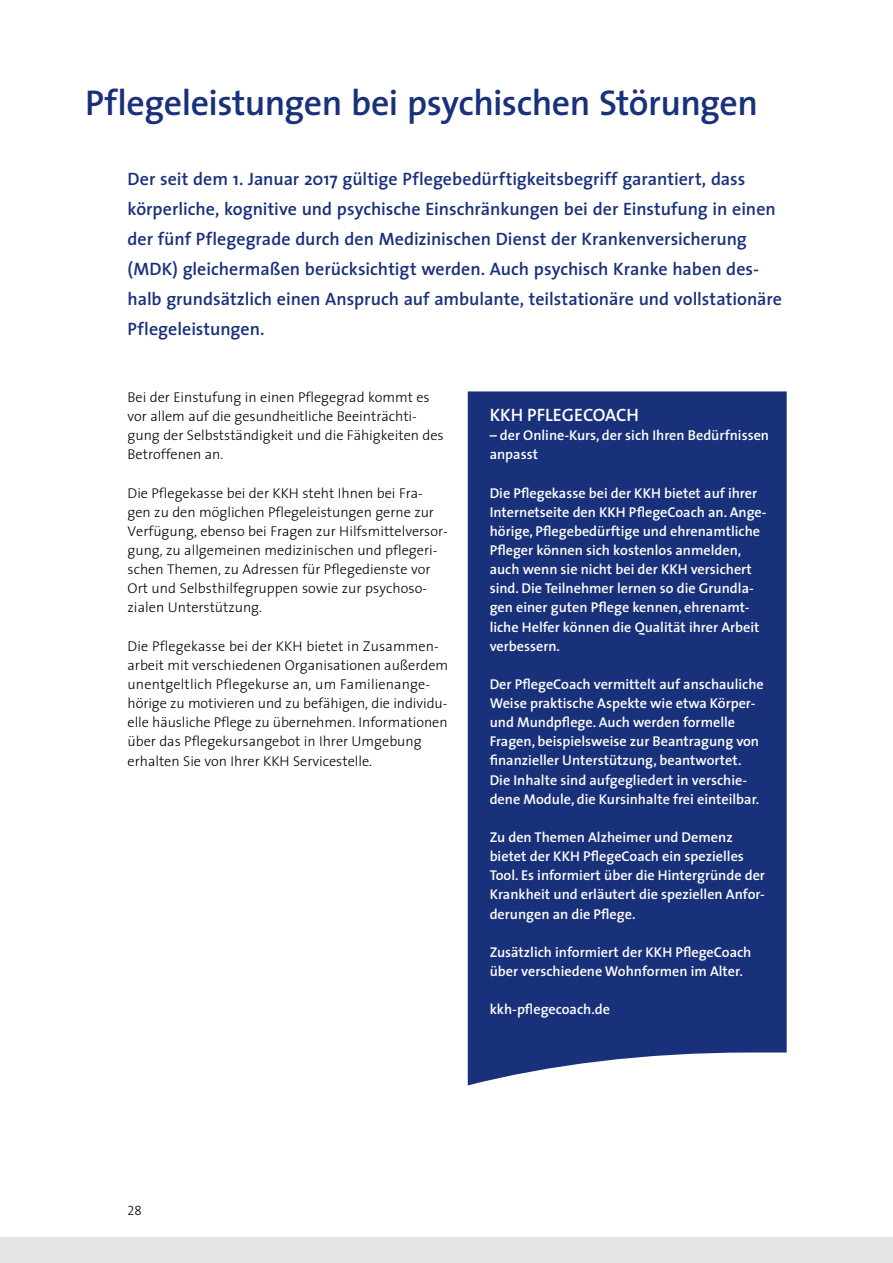
<style>
.page{position:relative;width:893px;height:1263px;background:#fff}
.page>*{position:absolute;margin:0;border:0;box-sizing:border-box;transform-origin:0 0}
.t1{font:600 36px "The Sans";letter-spacing:-.015em;color:#19317b}
.t2{font:600 18px/30px "The Sans";color:#19317b}
.t3{font:600 18px "The Sans";color:#fff}
.t4{font:600 14.25px/19.2px "The Sans";color:#fff}
.t5{font:300 14.25px/19.2px "The Sans";color:#000}
.t6{font:13.5px "The Sans Light Caps";color:#000}
</style>
<div class="page">
<div style="left:0;top:1237px;width:893px;height:26px;background:#e4e4e4"></div>
<div style="left:468px;top:391px;width:319px;height:694px;background:#19317b"></div>
<h1 class="t1" style="left:85px;top:73px;width:675px">Pflegeleistungen bei psychischen Störungen</h1>
<p class="t2" style="left:128px;top:164px;width:656px">Der seit dem 1. Januar 2017 gültige Pflegebedürftigkeitsbegriff garantiert, dass körperliche, kognitive und psychische Einschränkungen bei der Einstufung in einen der fünf Pflegegrade durch den Medizinischen Dienst der Krankenversicherung (MDK) gleichermaßen berücksichtigt werden. Auch psychisch Kranke haben des&shy;halb grundsätzlich einen Anspruch auf ambulante, teilstationäre und vollstationäre Pflegeleistungen.</p>
<p class="t5" style="left:128px;top:387px;width:318px">Bei der Einstufung in einen Pflegegrad kommt es vor allem auf die gesundheitliche Beeinträchti&shy;gung der Selbstständigkeit und die Fähigkeiten des Betroffenen an.</p>
<p class="t5" style="left:128px;top:483px;width:322px">Die Pflegekasse bei der KKH steht Ihnen bei Fra&shy;gen zu den möglichen Pflegeleistungen gerne zur Verfügung, ebenso bei Fragen zur Hilfsmittelversor&shy;gung, zu allgemeinen medizinischen und pflegeri&shy;schen Themen, zu Adressen für Pflegedienste vor Ort und Selbsthilfegruppen sowie zur psychoso&shy;zialen Unterstützung.</p>
<p class="t5" style="left:128px;top:636px;width:322px">Die Pflegekasse bei der KKH bietet in Zusammen&shy;arbeit mit verschiedenen Organisationen außerdem unentgeltlich Pflegekurse an, um Familienange&shy;hörige zu motivieren und zu befähigen, die individu&shy;elle häusliche Pflege zu übernehmen. Informationen über das Pflegekursangebot in Ihrer Umgebung erhalten Sie von Ihrer KKH Servicestelle.</p>
<p class="t3" style="left:490px;top:400px;width:151px">KKH PFLEGECOACH</p>
<p class="t4" style="left:490px;top:425px;width:281px">– der Online-Kurs, der sich Ihren Bedürfnissen anpasst</p>
<p class="t4" style="left:490px;top:483px;width:278px">Die Pflegekasse bei der KKH bietet auf ihrer Internetseite den KKH PflegeCoach an. Ange&shy;hörige, Pflegebedürftige und ehrenamtliche Pfleger können sich kostenlos anmelden, auch wenn sie nicht bei der KKH versichert sind. Die Teilnehmer lernen so die Grundla&shy;gen einer guten Pflege kennen, ehrenamt&shy;liche Helfer können die Qualität ihrer Arbeit verbessern.</p>
<p class="t4" style="left:490px;top:674px;width:276px">Der PflegeCoach vermittelt auf anschauliche Weise praktische Aspekte wie etwa Körper&shy;und Mundpflege. Auch werden formelle Fragen, beispielsweise zur Beantragung von finanzieller Unterstützung, beantwortet.<br>Die Inhalte sind aufgegliedert in verschie&shy;dene Module, die Kursinhalte frei einteilbar.</p>
<p class="t4" style="left:490px;top:827px;width:277px">Zu den Themen Alzheimer und Demenz bietet der KKH PflegeCoach ein spezielles Tool. Es informiert über die Hintergründe der Krankheit und erläutert die speziellen Anfor&shy;derungen an die Pflege.</p>
<p class="t4" style="left:490px;top:942px;width:263px">Zusätzlich informiert der KKH PflegeCoach über verschiedene Wohnformen im Alter.</p>
<p class="t4" style="left:490px;top:999px;width:122px">kkh-pflegecoach.de</p>
<p class="t6" style="left:128px;top:1200px;width:16px">28</p>
</div>
